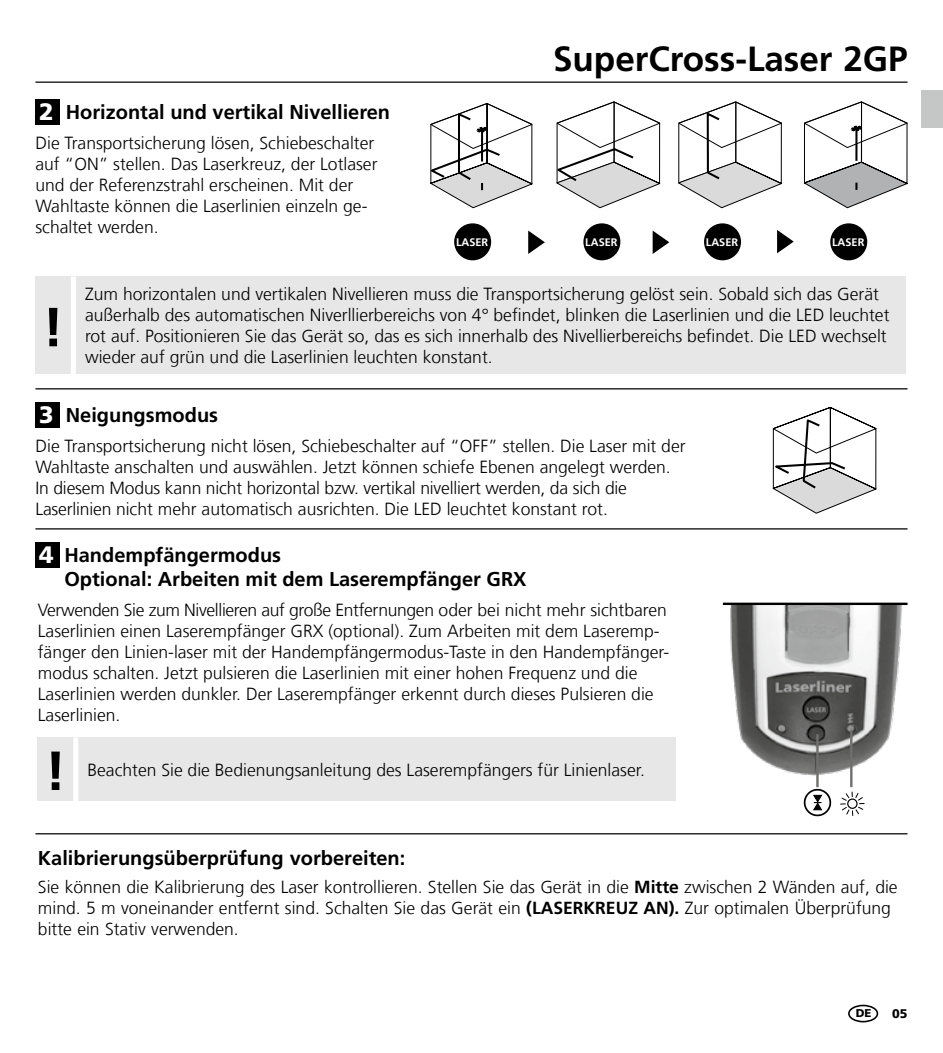
<style>
.page{position:relative;width:943px;height:1053px;background:#fff}
.page>*{position:absolute;margin:0;border:0;box-sizing:border-box;transform-origin:0 0}
.t1{font:700 55px "Frutiger LT Com";color:#000}
.t2{font:700 35px "Frutiger LT Com";color:#000}
.t3{font:900 23.75px "Frutiger LT Com";color:#fff}
.t4{font:700 20px/24px "Frutiger LT Com";color:#000}
.t5{font:300 17.5px/21px "Frutiger LT Com";color:#000}
.t6{font:900 12.5px "Frutiger LT Com";color:#000}
.t7{font:900 11.25px "Frutiger LT Com";color:#000}
.t8{font:700 11px "Frutiger LT Com";color:#fff}
.s1{font-weight:900;font-size:23.75px;color:#fff}
.s2{font-weight:700}
</style>
<div class="page">
<hr style="left:35px;top:81px;width:872px;height:2px;background:#000">
<svg style="left:556px;top:101px;width:104px;height:107px"></svg>
<svg style="left:678px;top:102px;width:103px;height:106px"></svg>
<svg style="left:430px;top:103px;width:102px;height:105px"></svg>
<hr style="left:481px;top:130px;width:2px;height:31px;background:#000">
<svg style="left:804px;top:102px;width:103px;height:106px"></svg>
<div style="left:454px;top:223px;width:37px;height:37px;background:#000;border-radius:50%"></div>
<div style="left:583px;top:223px;width:37px;height:37px;background:#000;border-radius:50%"></div>
<div style="left:704px;top:223px;width:37px;height:37px;background:#000;border-radius:50%"></div>
<div style="left:830px;top:223px;width:37px;height:37px;background:#000;border-radius:50%"></div>
<svg style="left:528px;top:230px;width:17px;height:24px"></svg>
<svg style="left:652px;top:230px;width:17px;height:24px"></svg>
<svg style="left:777px;top:230px;width:16px;height:23px"></svg>
<img style="left:730px;top:605px;width:173px;height:173px">
<hr style="left:723px;top:602px;width:184px;height:3px;background:#000">
<svg style="left:803px;top:788px;width:28px;height:28px"></svg>
<svg style="left:840px;top:791px;width:24px;height:24px"></svg>
<div style="left:847px;top:798px;width:10px;height:10px;border:1px solid #000;border-radius:50%"></div>
<hr style="left:850px;top:729px;width:2px;height:58px;background:#6f6f6e">
<hr style="left:816px;top:734px;width:2px;height:53px;background:#6f6f6e">
<svg style="left:772px;top:406px;width:105px;height:108px"></svg>
<hr style="left:35px;top:388px;width:872px;height:1px;background:#000">
<hr style="left:35px;top:528px;width:872px;height:1px;background:#000">
<hr style="left:35px;top:833px;width:872px;height:1px;background:#000">
<div style="left:35px;top:99px;width:25px;height:26px;background:#000"></div>
<div style="left:38px;top:737px;width:638px;height:64px;background:#e7e7e7"></div>
<div style="left:73px;top:737px;width:5px;height:64px;background:#fff"></div>
<div style="left:35px;top:542px;width:25px;height:25px;background:#000"></div>
<div style="left:35px;top:276px;width:871px;height:97px;background:#e7e7e7"></div>
<div style="left:71px;top:276px;width:5px;height:100px;background:#fff"></div>
<div style="left:35px;top:402px;width:25px;height:25px;background:#000"></div>
<div style="left:848px;top:1004px;width:30px;height:18px;border:2px solid #000;border-radius:50%"></div>
<div style="left:921px;top:91px;width:22px;height:37px;background:#c5c6c6"></div>
<p class="t4" style="left:39px;top:100px;width:352px"><span class="s1">2</span> Horizontal und vertikal Nivellieren</p>
<p class="t5" style="left:35px;top:132px;width:343px">Die Transportsicherung lösen, Schiebeschalter auf “ON” stellen. Das Laserkreuz, der Lotlaser und der Referenzstrahl erscheinen. Mit der Wahltaste können die Laserlinien einzeln ge&shy;schaltet werden.</p>
<h2 class="t2" style="left:553px;top:38px;width:356px">SuperCross-Laser 2GP</h2>
<p class="t8" style="left:456px;top:235px;width:34px">LASER</p>
<p class="t8" style="left:585px;top:235px;width:34px">LASER</p>
<p class="t8" style="left:706px;top:235px;width:34px">LASER</p>
<p class="t8" style="left:832px;top:235px;width:34px">LASER</p>
<h1 class="t1" style="left:42px;top:295px;width:23px">!</h1>
<p class="t5" style="left:85px;top:284px;width:806px">Zum horizontalen und vertikalen Nivellieren muss die Transportsicherung gelöst sein. Sobald sich das Gerät außerhalb des automatischen Niverllierbereichs von 4° befindet, blinken die Laserlinien und die LED leuchtet rot auf. Positionieren Sie das Gerät so, das es sich innerhalb des Nivellierbereichs befindet. Die LED wechselt wieder auf grün und die Laserlinien leuchten konstant.</p>
<p class="t4" style="left:39px;top:403px;width:180px"><span class="s1">3</span> Neigungsmodus</p>
<p class="t5" style="left:35px;top:435px;width:651px">Die Transportsicherung nicht lösen, Schiebeschalter auf “OFF” stellen. Die Laser mit der Wahltaste anschalten und auswählen. Jetzt können schiefe Ebenen angelegt werden.<br>In diesem Modus kann nicht horizontal bzw. vertikal nivelliert werden, da sich die Laserlinien nicht mehr automatisch ausrichten. Die LED leuchtet konstant rot.</p>
<h3 class="t3" style="left:39px;top:540px;width:16px">4</h3>
<p class="t4" style="left:64px;top:543px;width:463px">Handempfängermodus<br>Optional: Arbeiten mit dem Laserempfänger GRX</p>
<p class="t5" style="left:38px;top:599px;width:630px">Verwenden Sie zum Nivellieren auf große Entfernungen oder bei nicht mehr sichtbaren Laserlinien einen Laserempfänger GRX (optional). Zum Arbeiten mit dem Laseremp&shy;fänger den Linien-laser mit der Handempfängermodus-Taste in den Handempfänger-- modus schalten. Jetzt pulsieren die Laserlinien mit einer hohen Frequenz und die Laserlinien werden dunkler. Der Laserempfänger erkennt durch dieses Pulsieren die Laserlinien.</p>
<h1 class="t1" style="left:45px;top:738px;width:23px">!</h1>
<p class="t5" style="left:87px;top:759px;width:559px">Beachten Sie die Bedienungsanleitung des Laserempfängers für Linienlaser.</p>
<p class="t4" style="left:38px;top:846px;width:369px">Kalibrierungsüberprüfung vorbereiten:</p>
<p class="t5" style="left:38px;top:876px;width:861px">Sie können die Kalibrierung des Laser kontrollieren. Stellen Sie das Gerät in die <span class="s2">Mitte</span> zwischen 2 Wänden auf, die mind. 5 m voneinander entfernt sind. Schalten Sie das Gerät ein <span class="s2">(LASERKREUZ AN).</span> Zur optimalen Überprüfung bitte ein Stativ verwenden.</p>
<p class="t7" style="left:855px;top:1006px;width:17px">DE</p>
<p class="t6" style="left:892px;top:1005px;width:17px">05</p>
</div>
